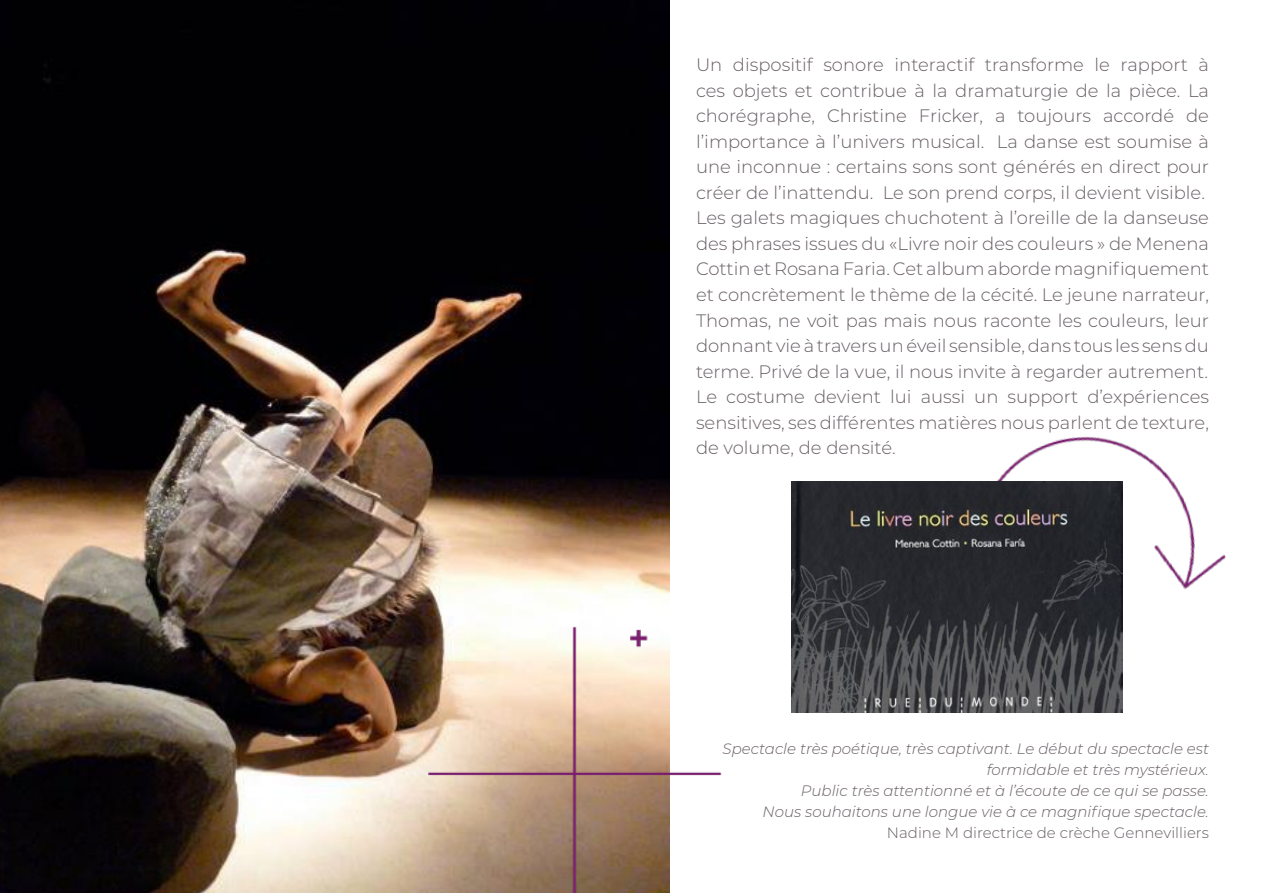
<style>
.page{position:relative;width:1263px;height:893px;background:#fff}
.page>*{position:absolute;margin:0;border:0;box-sizing:border-box;transform-origin:0 0}
.t1{font:300 18px/25.5px "Montserrat";color:#675e65}
.t2{font:italic 300 15px/21px "Montserrat";color:#675e65;text-align:right}
.t3{font:300 15px "Montserrat";color:#675e65}
</style>
<div class="page">
<img style="left:0;top:0;width:669px;height:893px">
<img style="left:997px;top:436px;width:229px;height:154px">
<img style="left:397px;top:615px;width:325px;height:278px">
<img style="left:791px;top:481px;width:332px;height:232px">
<p class="t1" style="left:696px;top:52px;width:514px">Un dispositif sonore interactif transforme le rapport à ces objets et contribue à la dramaturgie de la pièce. La chorégraphe, Christine Fricker, a toujours accordé de l’importance à l’univers musical. La danse est soumise à une inconnue : certains sons sont générés en direct pour créer de l’inattendu. Le son prend corps, il devient visible.<br>Les galets magiques chuchotent à l’oreille de la danseuse des phrases issues du «Livre noir des couleurs » de Menena Cottin et Rosana Faria. Cet album aborde magnifiquement et concrètement le thème de la cécité. Le jeune narrateur, Thomas, ne voit pas mais nous raconte les couleurs, leur donnant vie à travers un éveil sensible, dans tous les sens du terme. Privé de la vue, il nous invite à regarder autrement.<br>Le costume devient lui aussi un support d’expériences sensitives, ses diffé rentes matiè res nous parlent de texture, de volume, de densité.</p>
<p class="t2" style="left:723px;top:738px;width:488px">Spectacle très poétique, très captivant. Le début du spectacle est formidable et très mystérieux.<br>Public très attentionné et à l’écoute de ce qui se passe.<br>Nous souhaitons une longue vie à ce magnifique spectacle.</p>
<p class="t3" style="left:887px;top:823px;width:324px">Nadine M directrice de crèche Gennevilliers</p>
</div>
